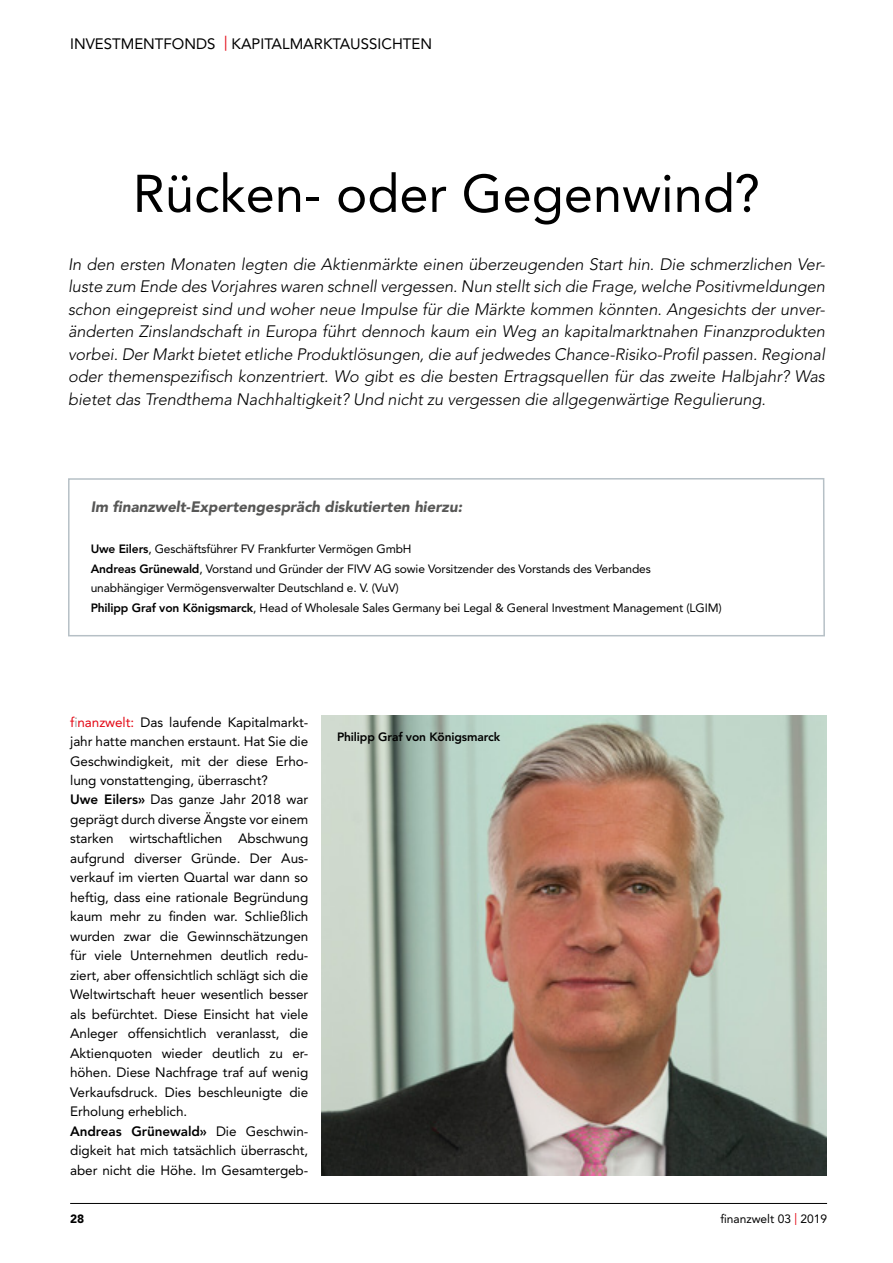
<style>
.page{position:relative;width:893px;height:1263px;background:#fff}
.page>*{position:absolute;margin:0;border:0;box-sizing:border-box;transform-origin:0 0}
.t1{font:52.5px "Avenir LT Std";color:#000}
.t2{font:italic 300 16.5px/22.5px "Avenir LT Std";letter-spacing:-.005em;color:#000;text-align:justify}
.t3{font:italic 900 15px "Avenir LT Std";color:#575756}
.t4{font:15px "Avenir LT Std";color:#000}
.t5{font:13.5px/19.5px "Avenir LT Std";letter-spacing:-.005em;color:#000}
.t6{font:12px/19.5px "Avenir LT Std";letter-spacing:-.01em;color:#000}
.t7{font:800 12px "Avenir LT Std";letter-spacing:-.01em;color:#000}
.t8{font:900 12px "Avenir LT Std";color:#000}
.s1{color:#e30613}
.s2{font-weight:800}
.s3{color:#9d9d9c}
</style>
<div class="page">
<hr style="left:70px;top:1203px;width:757px;height:1px;background:#000">
<svg style="left:68px;top:478px;width:757px;height:159px"></svg>
<img style="left:321px;top:715px;width:506px;height:460px">
<p class="t4" style="left:70px;top:35px;width:363px">INVESTMENTFONDS <span class="s1">|</span> KAPITALMARKTAUSSICHTEN</p>
<h1 class="t1" style="left:133px;top:163px;width:629px">Rücken- oder Gegenwind?</h1>
<p class="t2" style="left:68px;top:253px;width:758px">In den ersten Monaten legten die Aktienmärkte einen überzeugenden Start hin. Die schmerzlichen Ver&shy;luste zum Ende des Vorjahres waren schnell vergessen. Nun stellt sich die Frage, welche Positivmeldungen schon eingepreist sind und woher neue Impulse für die Märkte kommen könnten. Angesichts der unver&shy;änderten Zinslandschaft in Europa führt dennoch kaum ein Weg an kapitalmarktnahen Finanzprodukten vorbei. Der Markt bietet etliche Produktlösungen, die auf jedwedes Chance-Risiko-Profil passen. Regional oder themenspezifisch konzentriert. Wo gibt es die besten Ertragsquellen für das zweite Halbjahr? Was bietet das Trendthema Nachhaltigkeit? Und nicht zu vergessen die allgegenwärtige Regulierung.</p>
<p class="t3" style="left:91px;top:498px;width:373px">Im finanzwelt-Expertengespräch diskutierten hierzu:</p>
<p class="t6" style="left:91px;top:539px;width:632px"><span class="s2">Uwe Eilers</span>, Geschäftsführer FV Frankfurter Vermögen GmbH<br><span class="s2">Andreas Grünewald</span>, Vorstand und Gründer der FIVV AG sowie Vorsitzender des Vorstands des Verbandes unabhängiger Vermögensverwalter Deutschland e. V. (VuV)<br><span class="s2">Philipp Graf von Königsmarck</span>, Head of Wholesale Sales Germany bei Legal &amp; General Investment Management (LGIM)</p>
<p class="t5" style="left:70px;top:712px;width:240px"><span class="s1">f</span><span class="s3">i</span><span class="s1">nanzwelt:</span> Das laufende Kapitalmarkt&shy;jahr hatte manchen erstaunt. Hat Sie die Geschwindigkeit, mit der diese Erho&shy;lung vonstattenging, überrascht?<br><span class="s2">Uwe Eilers»</span> Das ganze Jahr 2018 war geprägt durch diverse Ängste vor einem starken wirtschaftlichen Abschwung aufgrund diverser Gründe. Der Aus&shy;verkauf im vierten Quartal war dann so heftig, dass eine rationale Begründung kaum mehr zu finden war. Schließlich wurden zwar die Gewinnschätzungen für viele Unternehmen deutlich redu&shy;ziert, aber offensichtlich schlägt sich die Weltwirtschaft heuer wesentlich besser als befürchtet. Diese Einsicht hat viele Anleger offensichtlich veranlasst, die Aktienquoten wieder deutlich zu er&shy;höhen. Diese Nachfrage traf auf wenig Verkaufsdruck. Dies beschleunigte die Erholung erheblich.<br><span class="s2">Andreas Grünewald»</span> Die Geschwin&shy;digkeit hat mich tatsächlich überrascht, aber nicht die Höhe. Im Gesamtergeb-</p>
<p class="t7" style="left:337px;top:730px;width:165px">Philipp Graf von Königsmarck</p>
<p class="t8" style="left:70px;top:1212px;width:16px">28</p>
<p class="t6" style="left:720px;top:1209px;width:108px">finanzwelt 03 <span class="s1">|</span> 2019</p>
</div>
